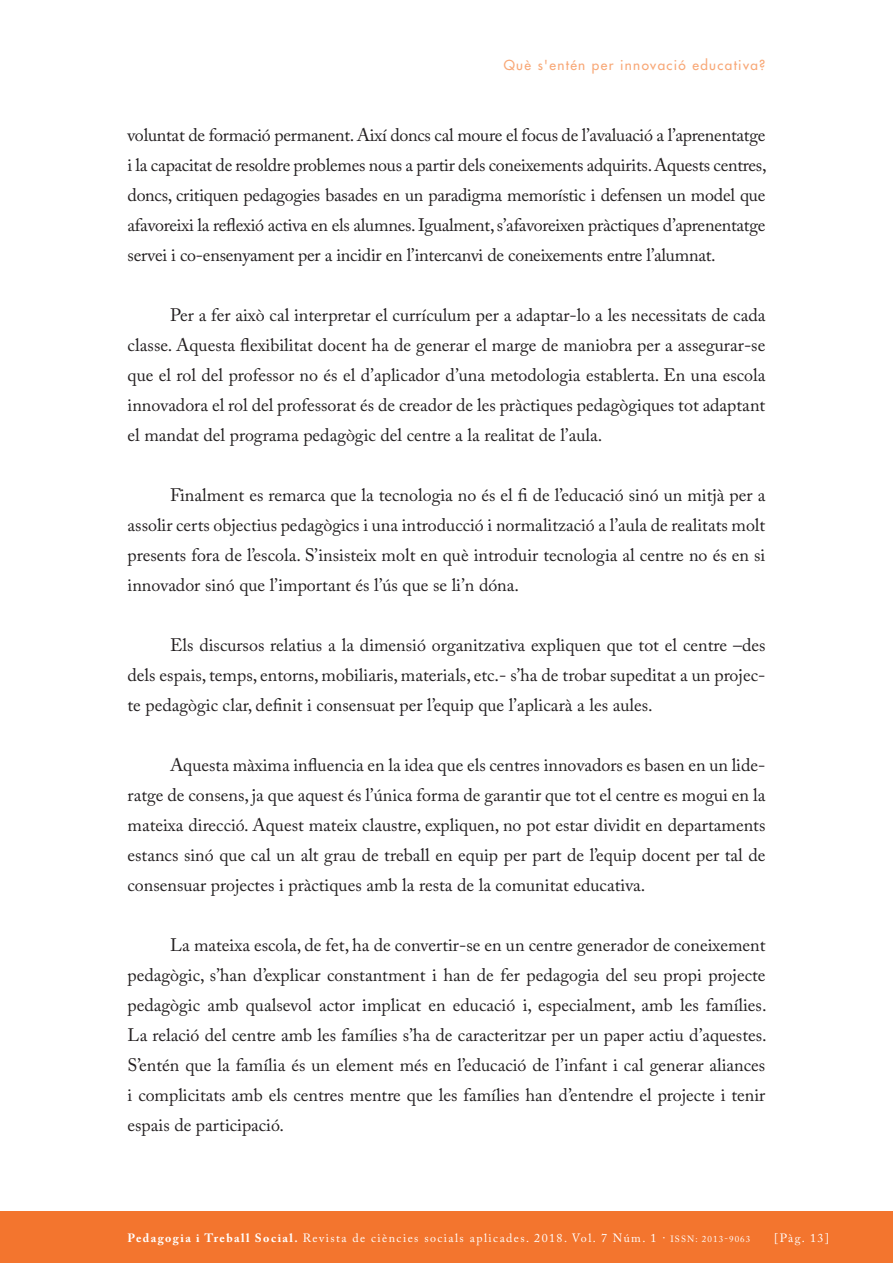
<style>
.page{position:relative;width:893px;height:1263px;background:#fff}
.page>*{position:absolute;margin:0;border:0;box-sizing:border-box;transform-origin:0 0}
.TEXT_COMU{font:18px/30px "Adobe Caslon Pro";color:#231f20;text-align:justify}
.CAPÇALERA_DRETA{font:13.5px "Futura";letter-spacing:.1em;color:#f8a877}
.t1{font:12px "Adobe Caslon Pro";letter-spacing:.12em;color:#fff}
.s1{font-weight:700}
.s2{font-size:9px}
</style>
<div class="page">
<div style="left:0;top:1212px;width:893px;height:51px;background:#f3752e"></div>
<p class="CAPÇALERA_DRETA" style="left:504px;top:57px;width:263px">Què s'entén per innovació educativa?</p>
<p class="TEXT_COMU" style="left:128px;top:120px;width:641px">voluntat de formació permanent. Així doncs cal moure el focus de l’avaluació a l’aprenentatge i la capacitat de resoldre problemes nous a partir dels coneixements adquirits. Aquests centres, doncs, critiquen pedagogies basades en un paradigma memorístic i defensen un model que afavoreixi la reflexió activa en els alumnes. Igualment, s’afavoreixen pràctiques d’aprenentatge servei i co-ensenyament per a incidir en l’intercanvi de coneixements entre l’alumnat.</p>
<p class="TEXT_COMU" style="left:128px;top:300px;width:639px;text-indent:43px">Per a fer això cal interpretar el currículum per a adaptar-lo a les necessitats de cada classe. Aquesta flexibilitat docent ha de generar el marge de maniobra per a assegurar-se que el rol del professor no és el d’aplicador d’una metodologia establerta. En una escola innovadora el rol del professorat és de creador de les pràctiques pedagògiques tot adaptant el mandat del programa pedagògic del centre a la realitat de l’aula.</p>
<p class="TEXT_COMU" style="left:128px;top:480px;width:639px;text-indent:43px">Finalment es remarca que la tecnologia no és el fi de l’educació sinó un mitjà per a assolir certs objectius pedagògics i una introducció i normalització a l’aula de realitats molt presents fora de l’escola. S’insisteix molt en què introduir tecnologia al centre no és en si innovador sinó que l’important és l’ús que se li’n dóna.</p>
<p class="TEXT_COMU" style="left:128px;top:630px;width:639px;text-indent:43px">Els discursos relatius a la dimensió organitzativa expliquen que tot el centre –des dels espais, temps, entorns, mobiliaris, materials, etc.- s’ha de trobar supeditat a un projec&shy;te pedagògic clar, definit i consensuat per l’equip que l’aplicarà a les aules.</p>
<p class="TEXT_COMU" style="left:128px;top:750px;width:639px;text-indent:43px">Aquesta màxima influencia en la idea que els centres innovadors es basen en un lide&shy;ratge de consens, ja que aquest és l’única forma de garantir que tot el centre es mogui en la mateixa direcció. Aquest mateix claustre, expliquen, no pot estar dividit en departaments estancs sinó que cal un alt grau de treball en equip per part de l’equip docent per tal de consensuar projectes i pràctiques amb la resta de la comunitat educativa.</p>
<p class="TEXT_COMU" style="left:128px;top:930px;width:641px;text-indent:43px">La mateixa escola, de fet, ha de convertir-se en un centre generador de coneixement pedagògic, s’han d’explicar constantment i han de fer pedagogia del seu propi projecte pedagògic amb qualsevol actor implicat en educació i, especialment, amb les famílies.<br>La relació del centre amb les famílies s’ha de caracteritzar per un paper actiu d’aquestes.<br>S’entén que la família és un element més en l’educació de l’infant i cal generar aliances i complicitats amb els centres mentre que les famílies han d’entendre el projecte i tenir espais de participació.</p>
<p class="t1" style="left:128px;top:1231px;width:624px"><span class="s1">Pedagogia i Treball Social.</span> Revista de ciències socials aplicades. 2018. Vol. 7 Núm. 1 · <span class="s2">ISSN: 2013-9063</span></p>
<p class="t1" style="left:774px;top:1231px;width:56px">[Pàg. 13]</p>
</div>
